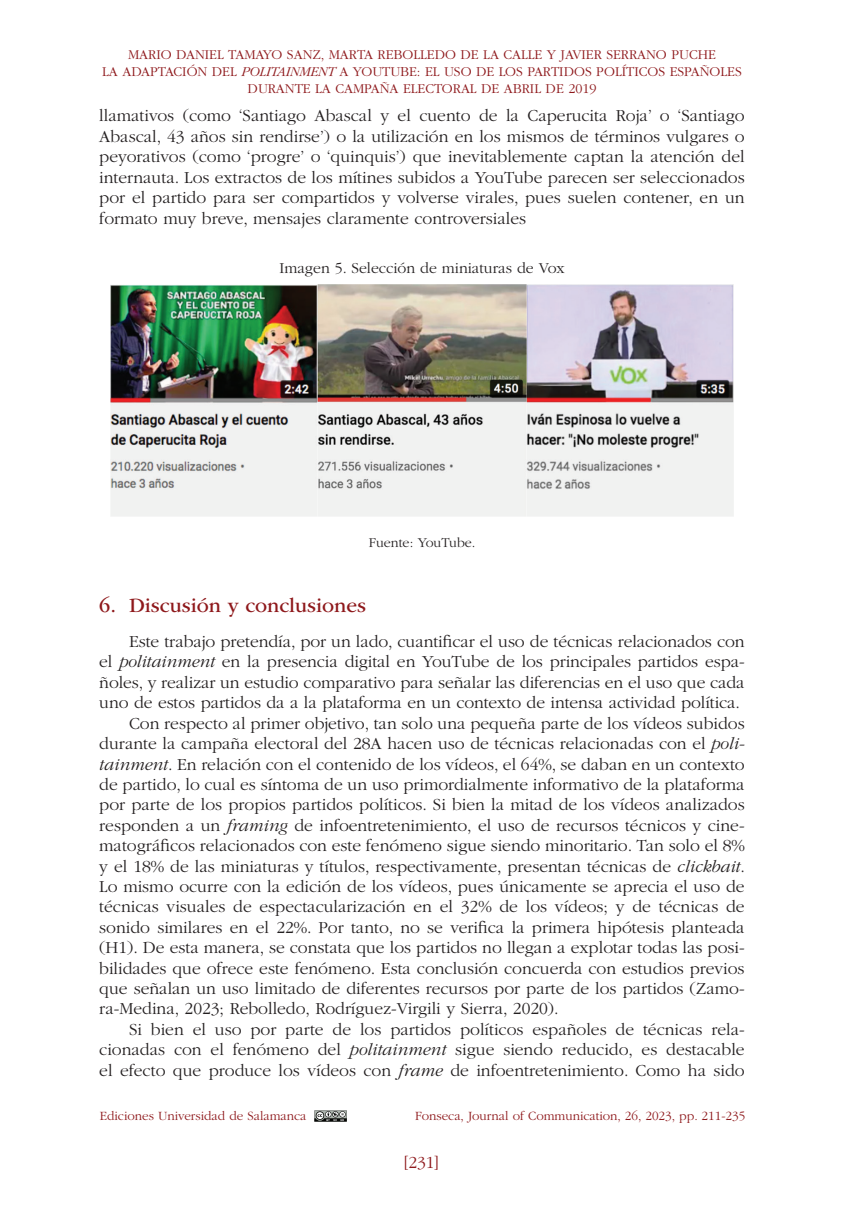
<style>
.page{position:relative;width:844px;height:1211px;background:#fff}
.page>*{position:absolute;margin:0;border:0;box-sizing:border-box;transform-origin:0 0}
.t1{font:21px "ITC Garamond Std";color:#8e181b}
.TX{font:300 17.5px/20.5px "ITC Garamond Std";color:#231f20;text-align:justify}
.t2{font:300 17.5px "ITC Garamond Std";color:#8e181b}
.Figure_caption{font:300 15.75px "ITC Garamond Std";color:#231f20}
.t3{font:300 14px/16.6px "ITC Garamond Std";color:#8e181b;text-align:center}
.Figure_Source{font:300 14px "ITC Garamond Std";color:#231f20}
.t4{font:300 13.12px "ITC Garamond Std";color:#8e181b}
.s1{font-style:italic}
</style>
<div class="page">
<svg style="left:314px;top:1110px;width:33px;height:12px"></svg>
<img style="left:110px;top:284px;width:623px;height:232px">
<p class="t3" style="left:102px;top:47px;width:641px">MARIO DANIEL TAMAYO SANZ, MARTA REBOLLEDO DE LA CALLE Y JAVIER SERRANO PUCHE<br>LA ADAPTACIÓN DEL <span class="s1">POLITAINMENT</span> A YOUTUBE: EL USO DE LOS PARTIDOS POLÍTICOS ESPAÑOLES<br>DURANTE LA CAMPAÑA ELECTORAL DE ABRIL DE 2019</p>
<p class="TX" style="left:99px;top:106px;width:646px">llamativos (como ‘Santiago Abascal y el cuento de la Caperucita Roja’ o ‘Santiago Abascal, 43 años sin rendirse’) o la utilización en los mismos de términos vulgares o peyorativos (como ‘progre’ o ‘quinquis’) que inevitablemente captan la atención del internauta. Los extractos de los mítines subidos a YouTube parecen ser seleccionados por el partido para ser compartidos y volverse virales, pues suelen contener, en un formato muy breve, mensajes claramente controversiales</p>
<p class="Figure_caption" style="left:279px;top:259px;width:286px">Imagen 5. Selección de miniaturas de Vox</p>
<p class="Figure_Source" style="left:368px;top:535px;width:108px">Fuente: YouTube.</p>
<h1 class="t1" style="left:99px;top:593px;width:268px">6. Discusión y conclusiones</h1>
<p class="TX" style="left:99px;top:631px;width:646px;text-indent:30px">Este trabajo pretendía, por un lado, cuantificar el uso de técnicas relacionados con el <span class="s1">politainment</span> en la presencia digital en YouTube de los principales partidos espa&shy;ñoles, y realizar un estudio comparativo para señalar las diferencias en el uso que cada uno de estos partidos da a la plataforma en un contexto de intensa actividad política.</p>
<p class="TX" style="left:99px;top:713px;width:647px;text-indent:30px">Con respecto al primer objetivo, tan solo una pequeña parte de los vídeos subidos durante la campaña electoral del 28A hacen uso de técnicas relacionadas con el <span class="s1">poli&shy;tainment</span>. En relación con el contenido de los vídeos, el 64%, se daban en un contexto de partido, lo cual es síntoma de un uso primordialmente informativo de la plataforma por parte de los propios partidos políticos. Si bien la mitad de los vídeos analizados responden a un <span class="s1">framing</span> de infoentretenimiento, el uso de recursos técnicos y cine&shy;matográficos relacionados con este fenómeno sigue siendo minoritario. Tan solo el 8% y el 18% de las miniaturas y títulos, respectivamente, presentan técnicas de <span class="s1">clickbait</span>.<br>Lo mismo ocurre con la edición de los vídeos, pues únicamente se aprecia el uso de técnicas visuales de espectacularización en el 32% de los vídeos; y de técnicas de sonido similares en el 22%. Por tanto, no se verifica la primera hipótesis planteada (H1). De esta manera, se constata que los partidos no llegan a explotar todas las posi&shy;bilidades que ofrece este fenómeno. Esta conclusión concuerda con estudios previos que señalan un uso limitado de diferentes recursos por parte de los partidos (Zamo&shy;ra-Medina, 2023; Rebolledo, Rodríguez-Virgili y Sierra, 2020).</p>
<p class="TX" style="left:99px;top:1019px;width:646px;text-indent:30px">Si bien el uso por parte de los partidos políticos españoles de técnicas rela&shy;cionadas con el fenómeno del <span class="s1">politainment</span> sigue siendo reducido, es destacable el efecto que produce los vídeos con <span class="s1">frame</span> de infoentretenimiento. Como ha sido</p>
<p class="t4" style="left:100px;top:1108px;width:208px">Ediciones Universidad de Salamanca</p>
<p class="t4" style="left:415px;top:1108px;width:331px">Fonseca, Journal of Communication, 26, 2023, pp. 211-235</p>
<p class="t2" style="left:404px;top:1152px;width:36px">[231]</p>
</div>
